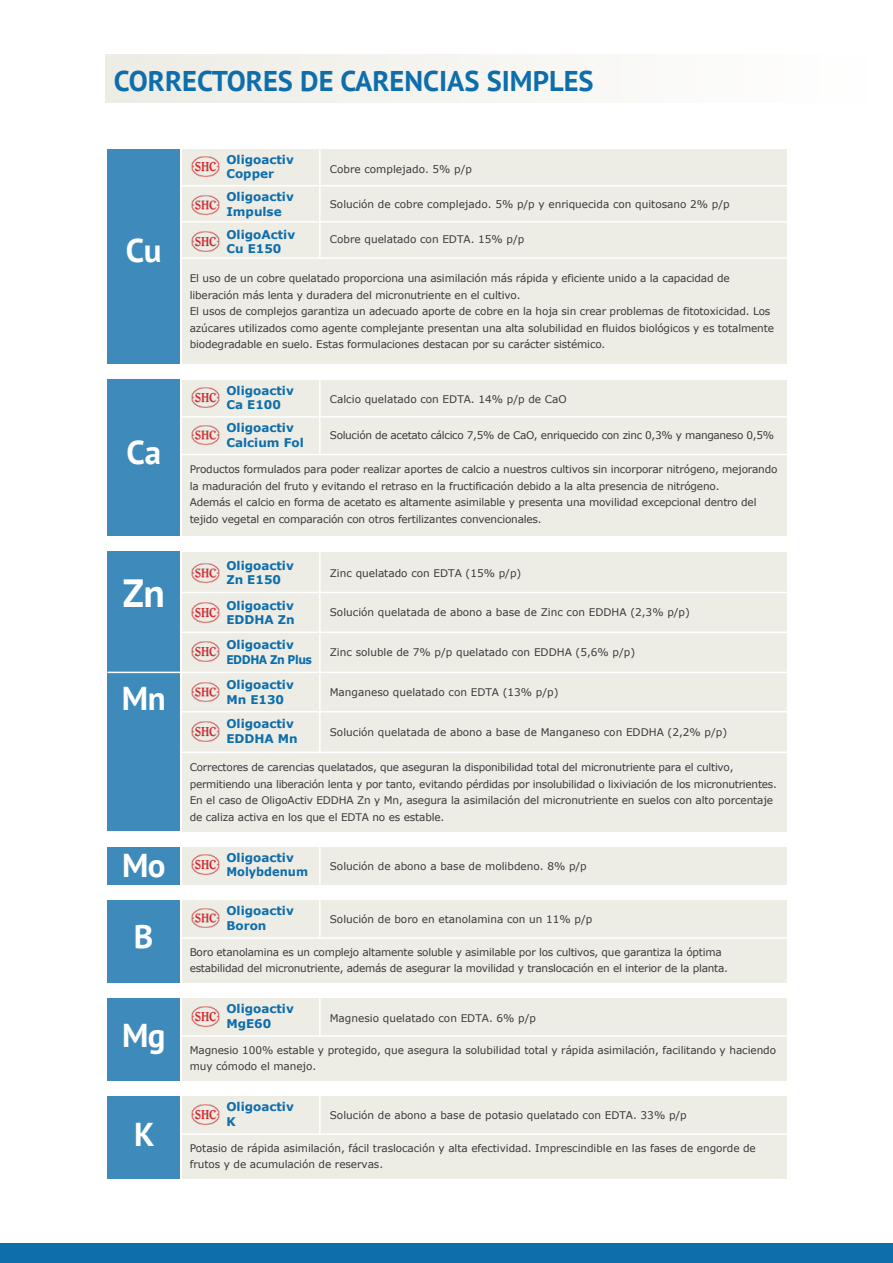
<style>
.page{position:relative;width:893px;height:1263px;background:#fff}
.page>*{position:absolute;margin:0;border:0;box-sizing:border-box;transform-origin:0 0}
.t1{font:700 39.3px "PT Sans";color:#fff}
.t2{font:700 33px/70.9px "PT Sans";letter-spacing:-.015em;color:#fff;text-align:center}
.t3{font:700 32.85px "PT Sans";color:#fff}
.t4{font:700 28.5px "PT Sans";color:#0e6eab}
.t5{font:700 12px/14.4px "Verdana";color:#0e6eab}
.t6{font:10.5px/16.5px "Verdana";letter-spacing:-.015em;color:#3b3a3a}
</style>
<div class="page">
<div style="left:106px;top:54px;width:787px;height:48px;background:#f6f6f2"></div>
<div style="left:0;top:1243px;width:893px;height:20px;background:#0e6eab"></div>
<div style="left:182px;top:149px;width:604px;height:215px;background:#edece5"></div>
<hr style="left:182px;top:185px;width:608px;height:2px;background:#fff">
<hr style="left:182px;top:221px;width:608px;height:1px;background:#fff">
<hr style="left:319px;top:149px;width:2px;height:109px;background:#fff">
<hr style="left:182px;top:257px;width:608px;height:2px;background:#fff">
<div style="left:182px;top:380px;width:604px;height:156px;background:#edece5"></div>
<hr style="left:182px;top:416px;width:608px;height:2px;background:#fff">
<hr style="left:319px;top:380px;width:2px;height:74px;background:#fff">
<div style="left:182px;top:847px;width:604px;height:38px;background:#edece5"></div>
<hr style="left:319px;top:843px;width:2px;height:42px;background:#fff">
<div style="left:182px;top:900px;width:604px;height:83px;background:#edece5"></div>
<hr style="left:319px;top:898px;width:2px;height:40px;background:#fff">
<hr style="left:182px;top:937px;width:608px;height:2px;background:#fff">
<div style="left:182px;top:998px;width:604px;height:83px;background:#edece5"></div>
<hr style="left:319px;top:996px;width:2px;height:40px;background:#fff">
<hr style="left:182px;top:1035px;width:608px;height:2px;background:#fff">
<div style="left:182px;top:1096px;width:604px;height:83px;background:#edece5"></div>
<hr style="left:319px;top:1094px;width:2px;height:40px;background:#fff">
<hr style="left:182px;top:1133px;width:608px;height:2px;background:#fff">
<div style="left:182px;top:552px;width:604px;height:279px;background:#edece5"></div>
<img style="left:191px;top:682px;width:29px;height:20px">
<hr style="left:182px;top:592px;width:608px;height:1px;background:#fff">
<hr style="left:319px;top:552px;width:2px;height:200px;background:#fff">
<img style="left:191px;top:563px;width:29px;height:20px">
<img style="left:191px;top:602px;width:29px;height:20px">
<hr style="left:144px;top:631px;width:646px;height:2px;background:#fff">
<img style="left:191px;top:722px;width:29px;height:19px">
<hr style="left:182px;top:711px;width:608px;height:1px;background:#fff">
<hr style="left:182px;top:751px;width:608px;height:2px;background:#fff">
<hr style="left:182px;top:454px;width:608px;height:1px;background:#fff">
<img style="left:191px;top:157px;width:29px;height:19px">
<img style="left:191px;top:195px;width:29px;height:20px">
<img style="left:191px;top:231px;width:29px;height:20px">
<img style="left:191px;top:388px;width:29px;height:19px">
<img style="left:191px;top:425px;width:29px;height:20px">
<img style="left:191px;top:642px;width:29px;height:19px">
<img style="left:191px;top:855px;width:29px;height:20px">
<img style="left:191px;top:908px;width:29px;height:20px">
<img style="left:191px;top:1006px;width:29px;height:20px">
<img style="left:191px;top:1104px;width:29px;height:20px">
<div style="left:107px;top:149px;width:73px;height:215px;background:#3e8bbb"></div>
<div style="left:107px;top:380px;width:73px;height:156px;background:#3e8bbb"></div>
<div style="left:107px;top:847px;width:73px;height:38px;background:#3e8bbb"></div>
<div style="left:107px;top:900px;width:73px;height:83px;background:#3e8bbb"></div>
<div style="left:107px;top:998px;width:73px;height:83px;background:#3e8bbb"></div>
<div style="left:107px;top:1096px;width:73px;height:83px;background:#3e8bbb"></div>
<div style="left:107px;top:551px;width:73px;height:280px;background:#3e8bbb"></div>
<hr style="left:107px;top:672px;width:683px;height:1px;background:#fff">
<h3 class="t4" style="left:114px;top:62px;width:481px">CORRECTORES DE CARENCIAS SIMPLES</h3>
<h3 class="t3" style="left:126px;top:228px;width:37px">Cu</h3>
<h2 class="t2" style="left:127px;top:416px;width:36px">Ca</h2>
<h1 class="t1" style="left:123px;top:567px;width:44px">Zn</h1>
<h2 class="t2" style="left:122px;top:662px;width:45px">Mn</h2>
<h2 class="t2" style="left:122px;top:829px;width:45px">Mo<br>B</h2>
<h2 class="t2" style="left:122px;top:1000px;width:45px">Mg</h2>
<h2 class="t2" style="left:134px;top:1098px;width:22px">K</h2>
<p class="t5" style="left:226px;top:152px;width:69px">Oligoactiv<br>Copper</p>
<p class="t5" style="left:226px;top:189px;width:69px">Oligoactiv<br>Impulse</p>
<p class="t5" style="left:226px;top:227px;width:70px">OligoActiv<br>Cu E150</p>
<p class="t6" style="left:330px;top:161px;width:144px">Cobre complejado. 5% p/p</p>
<p class="t6" style="left:330px;top:196px;width:401px">Solución de cobre complejado. 5% p/p y enriquecida con quitosano 2% p/p</p>
<p class="t6" style="left:330px;top:231px;width:196px">Cobre quelatado con EDTA. 15% p/p</p>
<p class="t6" style="left:190px;top:270px;width:586px">El uso de un cobre quelatado proporciona una asimilación más rápida y eficiente unido a la capacidad de liberación más lenta y duradera del micronutriente en el cultivo.<br>El usos de complejos garantiza un adecuado aporte de cobre en la hoja sin crear problemas de fitotoxicidad. Los azúcares utilizados como agente complejante presentan una alta solubilidad en fluidos biológicos y es totalmente biodegradable en suelo. Estas formulaciones destacan por su carácter sistémico.</p>
<p class="t5" style="left:226px;top:383px;width:69px">Oligoactiv<br>Ca E100</p>
<p class="t5" style="left:226px;top:420px;width:79px">Oligoactiv<br>Calcium Fol</p>
<p class="t6" style="left:330px;top:391px;width:238px">Calcio quelatado con EDTA. 14% p/p de CaO</p>
<p class="t6" style="left:330px;top:426px;width:446px">Solución de acetato cálcico 7,5% de CaO, enriquecido con zinc 0,3% y manganeso 0,5%</p>
<p class="t6" style="left:190px;top:461px;width:589px">Productos formulados para poder realizar aportes de calcio a nuestros cultivos sin incorporar nitrógeno, mejorando la maduración del fruto y evitando el retraso en la fructificación debido a la alta presencia de nitrógeno.<br>Además el calcio en forma de acetato es altamente asimilable y presenta una movilidad excepcional dentro del tejido vegetal en comparación con otros fertilizantes convencionales.</p>
<p class="t5" style="left:226px;top:558px;width:69px">Oligoactiv<br>Zn E150</p>
<p class="t5" style="left:226px;top:598px;width:70px">Oligoactiv<br>EDDHA Zn</p>
<p class="t6" style="left:330px;top:564px;width:193px">Zinc quelatado con EDTA (15% p/p)</p>
<p class="t6" style="left:330px;top:604px;width:362px">Solución quelatada de abono a base de Zinc con EDDHA (2,3% p/p)</p>
<p class="t6" style="left:330px;top:644px;width:307px">Zinc soluble de 7% p/p quelatado con EDDHA (5,6% p/p)</p>
<p class="t6" style="left:330px;top:684px;width:230px">Manganeso quelatado con EDTA (13% p/p)</p>
<p class="t6" style="left:330px;top:723px;width:399px">Solución quelatada de abono a base de Manganeso con EDDHA (2,2% p/p)</p>
<p class="t5" style="left:226px;top:637px;width:87px">Oligoactiv<br>EDDHA Zn Plus</p>
<p class="t5" style="left:226px;top:677px;width:69px">Oligoactiv<br>Mn E130</p>
<p class="t5" style="left:226px;top:716px;width:73px">Oligoactiv<br>EDDHA Mn</p>
<p class="t6" style="left:190px;top:759px;width:589px">Correctores de carencias quelatados, que aseguran la disponibilidad total del micronutriente para el cultivo, permitiendo una liberación lenta y por tanto, evitando pérdidas por insolubilidad o lixiviación de los micronutrientes.<br>En el caso de OligoActiv EDDHA Zn y Mn, asegura la asimilación del micronutriente en suelos con alto porcentaje de caliza activa en los que el EDTA no es estable.</p>
<p class="t5" style="left:226px;top:850px;width:83px">Oligoactiv<br>Molybdenum</p>
<p class="t6" style="left:330px;top:858px;width:259px">Solución de abono a base de molibdeno. 8% p/p</p>
<p class="t5" style="left:226px;top:903px;width:69px">Oligoactiv<br>Boron</p>
<p class="t6" style="left:330px;top:911px;width:264px">Solución de boro en etanolamina con un 11% p/p</p>
<p class="t6" style="left:190px;top:943px;width:540px">Boro etanolamina es un complejo altamente soluble y asimilable por los cultivos, que garantiza la óptima estabilidad del micronutriente, además de asegurar la movilidad y translocación en el interior de la planta.</p>
<p class="t5" style="left:226px;top:1001px;width:69px">Oligoactiv<br>MgE60</p>
<p class="t6" style="left:330px;top:1009px;width:208px">Magnesio quelatado con EDTA. 6% p/p</p>
<p class="t6" style="left:190px;top:1041px;width:588px">Magnesio 100% estable y protegido, que asegura la solubilidad total y rápida asimilación, facilitando y haciendo muy cómodo el manejo.</p>
<p class="t5" style="left:226px;top:1100px;width:69px">Oligoactiv<br>K</p>
<p class="t6" style="left:190px;top:1139px;width:568px">Potasio de rápida asimilación, fácil traslocación y alta efectividad. Imprescindible en las fases de engorde de frutos y de acumulación de reservas.</p>
<p class="t6" style="left:330px;top:1106px;width:359px">Solución de abono a base de potasio quelatado con EDTA. 33% p/p</p>
</div>
